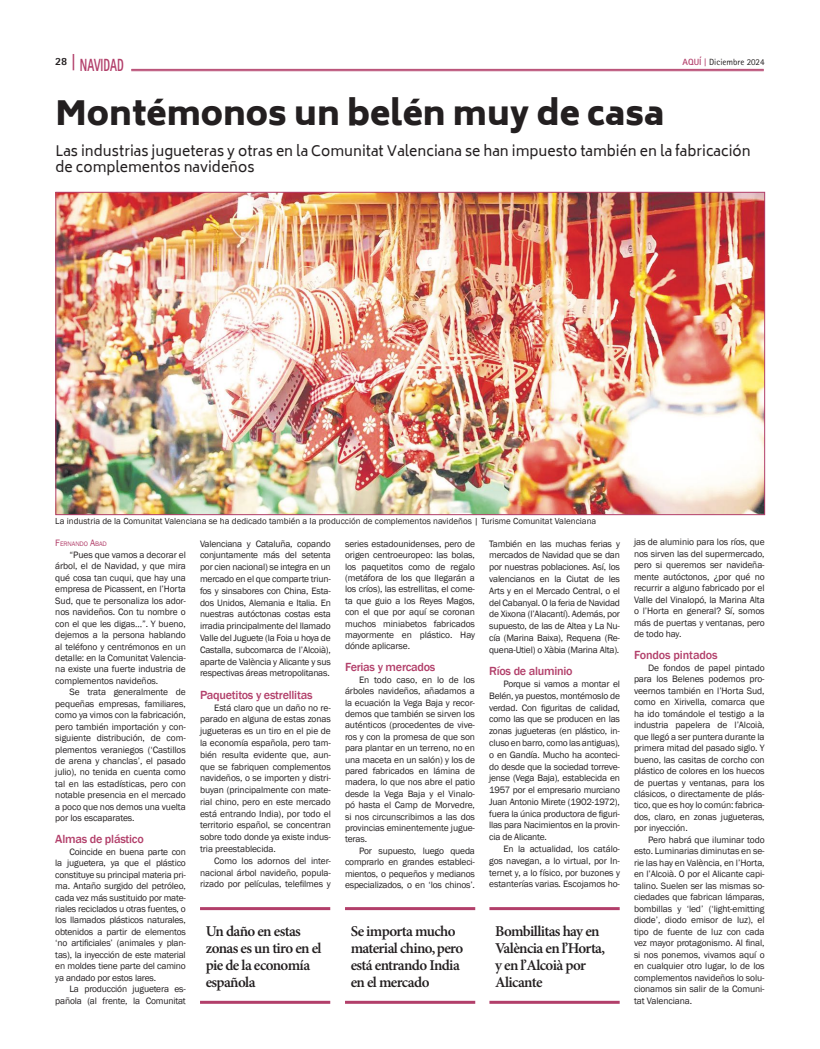
<style>
.page{position:relative;width:820px;height:1049px;background:#fff}
.page>*{position:absolute;margin:0;border:0;box-sizing:border-box;transform-origin:0 0}
.t1{font:900 33px "Biryani";color:#231f20}
.t2{font:800 17.6px "Rotis Sans Serif Std";color:#b23f6a;scale:.64 1}
.t3{font:600 15px/17px "Minion Pro";letter-spacing:-.04em;color:#231f20}
.t4{font:14px/16.8px "Biryani";color:#231f20}
.t5{font:500 12.1px "Franklin Gothic";letter-spacing:-.02em;color:#b23f6a}
.t6{font:800 11px "Rotis Sans Serif Std";color:#231f20}
.t7{font:9.5px/11.4px "Franklin Gothic";letter-spacing:-.01em;color:#231f20;text-align:justify}
.t8{font:9px "Franklin Gothic";color:#231f20}
.t9{font:9px "Rotis Sans Serif Std";color:#231f20}
.t10{font:6.7px "Franklin Gothic";letter-spacing:-.015em;color:#b23f6a}
.s1{font-size:18.2px}
.s2{font-weight:700;color:#b23f6a}
.s3{font-family:"Rotis Serif Std";font-weight:700;color:#b23f6a}
.s4{font-size:9.5px}
</style>
<div class="page">
<img style="left:57px;top:194px;width:705px;height:319px">
<hr style="left:200px;top:907px;width:130px;height:3px;background:#b23f6a">
<hr style="left:200px;top:1001px;width:130px;height:3px;background:#b23f6a">
<hr style="left:345px;top:907px;width:130px;height:3px;background:#b23f6a">
<hr style="left:345px;top:1001px;width:130px;height:3px;background:#b23f6a">
<hr style="left:489px;top:907px;width:130px;height:3px;background:#b23f6a">
<hr style="left:489px;top:1001px;width:130px;height:3px;background:#b23f6a">
<hr style="left:131px;top:69px;width:632px;height:1px;background:#b23f6a">
<hr style="left:131px;top:71px;width:632px;height:1px;background:#b23f6a">
<h2 class="t2" style="left:72px;top:54px;width:83px"><span class="s1">|</span> NAVIDAD</h2>
<p class="t6" style="left:55px;top:54px;width:14px">28</p>
<p class="t9" style="left:682px;top:57px;width:83px"><span class="s2">AQUÍ</span> <span class="s3">|</span> Diciembre 2024</p>
<h1 class="t1" style="left:55px;top:94px;width:610px">Montémonos un belén muy de casa</h1>
<h3 class="t4" style="left:55px;top:142px;width:696px">Las industrias jugueteras y otras en la Comunitat Valenciana se han impuesto también en la fabricación de complementos navideños</h3>
<p class="t8" style="left:55px;top:516px;width:542px">La industria de la Comunitat Valenciana se ha dedicado también a la producción de complementos navideños | Turisme Comunitat Valenciana</p>
<p class="t7" style="left:200px;top:538px;width:132px;line-height:11.8px">Valenciana y Cataluña, copando conjuntamente más del setenta por cien nacional) se integra en un mercado en el que comparte triun&shy;fos y sinsabores con China, Esta&shy;dos Unidos, Alemania e Italia. En nuestras autóctonas costas esta irradia principalmente del llamado Valle del Juguete (la Foia u hoya de Castalla, subcomarca de l’Alcoià), aparte de València y Alicante y sus respectivas áreas metropolitanas.</p>
<p class="t5" style="left:200px;top:687px;width:114px">Paquetitos y estrellitas</p>
<p class="t7" style="left:200px;top:702px;width:132px;line-height:11.8px;text-indent:14px">Está claro que un daño no re&shy;parado en alguna de estas zonas jugueteras es un tiro en el pie de la economía española, pero tam&shy;bién resulta evidente que, aun&shy;que se fabriquen complementos navideños, o se importen y distri&shy;buyan (principalmente con mate&shy;rial chino, pero en este mercado está entrando India), por todo el territorio español, se concentran sobre todo donde ya existe indus&shy;tria preestablecida.</p>
<p class="t7" style="left:200px;top:855px;width:132px;line-height:11.8px;text-indent:14px">Como los adornos del inter&shy;nacional árbol navideño, popula&shy;rizado por películas, telefilmes y</p>
<p class="t7" style="left:489px;top:538px;width:132px;line-height:11.8px">También en las muchas ferias y mercados de Navidad que se dan por nuestras poblaciones. Así, los valencianos en la Ciutat de les Arts y en el Mercado Central, o el del Cabanyal. O la feria de Navidad de Xixona (l’Alacantí). Además, por supuesto, de las de Altea y La Nu&shy;cía (Marina Baixa), Requena (Re&shy;quena-Utiel) o Xàbia (Marina Alta).</p>
<p class="t5" style="left:489px;top:664px;width:85px">Ríos de aluminio</p>
<p class="t7" style="left:489px;top:678px;width:132px;line-height:11.8px;text-indent:14px">Porque si vamos a montar el Belén, ya puestos, montémoslo de verdad. Con figuritas de calidad, como las que se producen en las zonas jugueteras (en plástico, in&shy;cluso en barro, como las antiguas), o en Gandía. Mucho ha aconteci&shy;do desde que la sociedad torreve&shy;jense (Vega Baja), establecida en 1957 por el empresario murciano Juan Antonio Mirete (1902-1972), fuera la única productora de figuri&shy;llas para Nacimientos en la provin&shy;cia de Alicante.</p>
<p class="t7" style="left:489px;top:843px;width:132px;line-height:11.8px;text-indent:14px">En la actualidad, los catálo&shy;gos navegan, a lo virtual, por In&shy;ternet y, a lo físico, por buzones y estanterías varias. Escojamos ho-</p>
<p class="t10" style="left:55px;top:540px;width:53px"><span class="s4">F</span>ERNANDO <span class="s4">A</span>BAD</p>
<p class="t7" style="left:55px;top:549px;width:132px;text-indent:14px">“Pues que vamos a decorar el árbol, el de Navidad, y que mira qué cosa tan cuqui, que hay una empresa de Picassent, en l’Horta Sud, que te personaliza los ador&shy;nos navideños. Con tu nombre o con el que les digas…”. Y bueno, dejemos a la persona hablando al teléfono y centrémonos en un detalle: en la Comunitat Valencia&shy;na existe una fuerte industria de complementos navideños.</p>
<p class="t7" style="left:55px;top:687px;width:132px;text-indent:14px">Se trata generalmente de pequeñas empresas, familiares, como ya vimos con la fabricación, pero también importación y con&shy;siguiente distribución, de com&shy;plementos veraniegos (‘Castillos de arena y chanclas’, el pasado julio), no tenida en cuenta como tal en las estadísticas, pero con notable presencia en el mercado a poco que nos demos una vuelta por los escaparates.</p>
<p class="t5" style="left:55px;top:832px;width:90px">Almas de plástico</p>
<p class="t7" style="left:55px;top:846px;width:132px;text-indent:14px">Coincide en buena parte con la juguetera, ya que el plástico constituye su principal materia pri&shy;ma. Antaño surgido del petróleo, cada vez más sustituido por mate&shy;riales reciclados u otras fuentes, o los llamados plásticos naturales, obtenidos a partir de elementos ‘no artificiales’ (animales y plan&shy;tas), la inyección de este material en moldes tiene parte del camino ya andado por estos lares.</p>
<p class="t7" style="left:55px;top:983px;width:132px;text-align:right">La producción juguetera es&shy;pañola (al frente, la Comunitat</p>
<p class="t7" style="left:345px;top:538px;width:131px">series estadounidenses, pero de origen centroeuropeo: las bolas, los paquetitos como de regalo (metáfora de los que llegarán a los críos), las estrellitas, el come&shy;ta que guio a los Reyes Magos, con el que por aquí se coronan muchos miniabetos fabricados mayormente en plástico. Hay dónde aplicarse.</p>
<p class="t5" style="left:345px;top:660px;width:92px">Ferias y mercados</p>
<p class="t7" style="left:345px;top:674px;width:131px;text-indent:14px">En todo caso, en lo de los árboles navideños, añadamos a la ecuación la Vega Baja y recor&shy;demos que también se sirven los auténticos (procedentes de vive&shy;ros y con la promesa de que son para plantar en un terreno, no en una maceta en un salón) y los de pared fabricados en lámina de madera, lo que nos abre el patio desde la Vega Baja y el Vinalo&shy;pó hasta el Camp de Morvedre, si nos circunscribimos a las dos provincias eminentemente jugue&shy;teras.</p>
<p class="t7" style="left:345px;top:845px;width:131px;text-indent:14px">Por supuesto, luego queda comprarlo en grandes estableci&shy;mientos, o pequeños y medianos especializados, o en ‘los chinos’.</p>
<h3 class="t3" style="left:206px;top:923px;width:117px">Un daño en estas zonas es un tiro en el pie de la economía española</h3>
<h3 class="t3" style="left:350px;top:923px;width:114px">Se importa mucho material chino, pero está entrando India en el mercado</h3>
<h3 class="t3" style="left:495px;top:923px;width:112px">Bombillitas hay en<br>València en l’Horta, y en l’Alcoià por<br>Alicante</h3>
<p class="t7" style="left:633px;top:537px;width:132px">jas de aluminio para los ríos, que nos sirven las del supermercado, pero si queremos ser navideña&shy;mente autóctonos, ¿por qué no recurrir a alguno fabricado por el Valle del Vinalopó, la Marina Alta o l’Horta en general? Sí, somos más de puertas y ventanas, pero de todo hay.</p>
<p class="t5" style="left:633px;top:648px;width:85px">Fondos pintados</p>
<p class="t7" style="left:633px;top:662px;width:132px;text-indent:14px">De fondos de papel pintado para los Belenes podemos pro&shy;veernos también en l’Horta Sud, como en Xirivella, comarca que ha ido tomándole el testigo a la industria papelera de l’Alcoià, que llegó a ser puntera durante la primera mitad del pasado siglo. Y bueno, las casitas de corcho con plástico de colores en los huecos de puertas y ventanas, para los clásicos, o directamente de plás&shy;tico, que es hoy lo común: fabrica&shy;dos, claro, en zonas jugueteras, por inyección.</p>
<p class="t7" style="left:633px;top:834px;width:132px;text-indent:14px">Pero habrá que iluminar todo esto. Luminarias diminutas en se&shy;rie las hay en València, en l’Horta, en l’Alcoià. O por el Alicante capi&shy;talino. Suelen ser las mismas so&shy;ciedades que fabrican lámparas, bombillas y ‘led’ (‘light-emitting diode’, diodo emisor de luz), el tipo de fuente de luz con cada vez mayor protagonismo. Al final, si nos ponemos, vivamos aquí o en cualquier otro lugar, lo de los complementos navideños lo solu&shy;cionamos sin salir de la Comuni&shy;tat Valenciana.</p>
</div>
